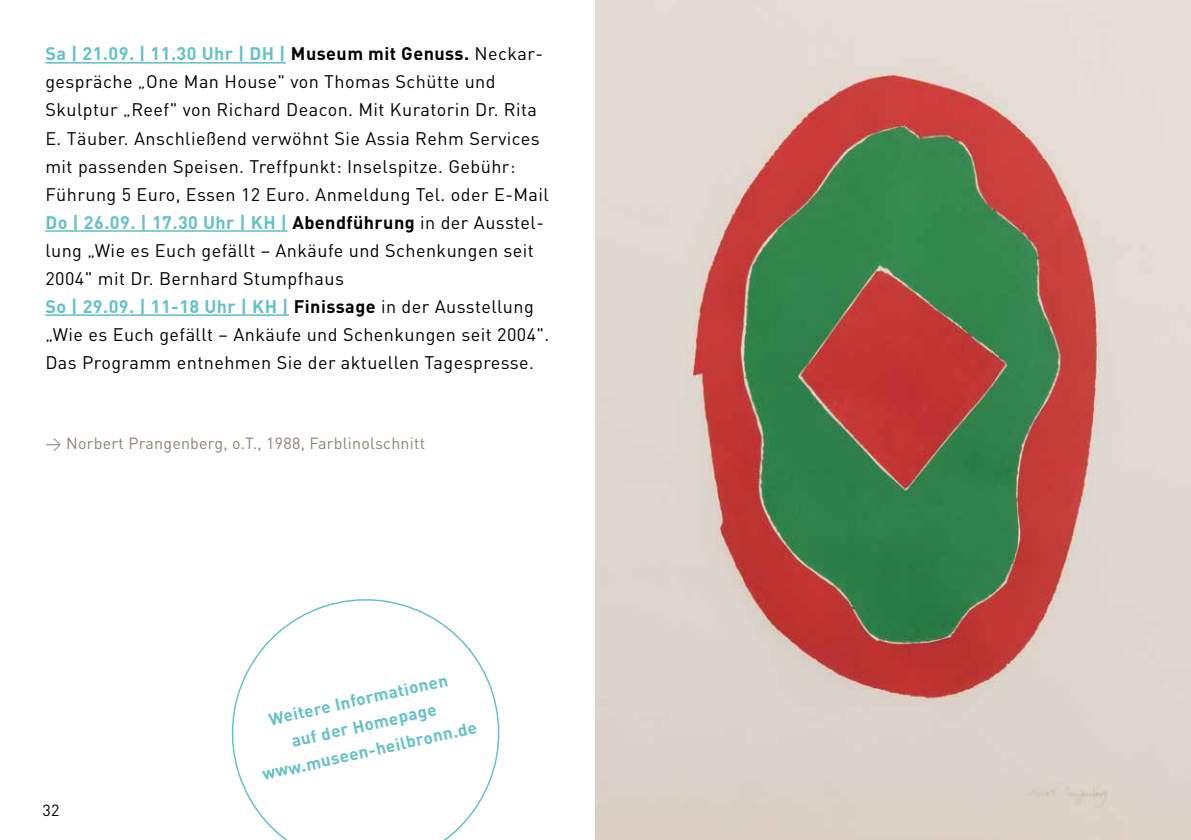
<style>
.page{position:relative;width:1191px;height:840px;background:#fff}
.page>*{position:absolute;margin:0;border:0;box-sizing:border-box;transform-origin:0 0}
.t1{font:18px/28px "DIN";letter-spacing:.025em;color:#000}
.t2{font:700 17px/26px "DIN";color:#64c2c7;text-align:center}
.t3{font:16px "DIN";letter-spacing:.015em;color:#8c8371}
.t4{font:16px "DIN";color:#000}
.s1{font-weight:700;color:#64c2c7}
.s2{font-weight:700}
.s3{color:#969394}
</style>
<div class="page">
<hr style="left:45px;top:62px;width:241px;height:2px;background:#64c2c7">
<hr style="left:45px;top:230px;width:242px;height:2px;background:#64c2c7">
<hr style="left:45px;top:314px;width:244px;height:2px;background:#64c2c7">
<img style="left:595px;top:0;width:596px;height:839px">
<svg style="left:231px;top:599px;width:269px;height:240px"></svg>
<p class="t1" style="left:45px;top:39px;width:505px"><span class="s1">Sa | 21.09. | 11.30 Uhr | DH |</span> <span class="s2">Museum mit Genuss.</span> Neckar&shy;gespräche „One Man House" von Thomas Schütte und Skulptur „Reef" von Richard Deacon. Mit Kuratorin Dr. Rita E. Täuber. Anschließend verwöhnt Sie Assia Rehm Services mit passenden Speisen. Treffpunkt: Inselspitze. Gebühr:<br>Führung 5 Euro, Essen 12 Euro. Anmeldung Tel. oder E-Mail <span class="s1">Do | 26.09. | 17.30 Uhr | KH |</span> <span class="s2">Abendführung</span> in der Ausstel&shy;lung „Wie es Euch gefällt – Ankäufe und Schenkungen seit 2004" mit Dr. Bernhard Stumpfhaus<br><span class="s1">So | 29.09. | 11-18 Uhr | KH |</span> <span class="s2">Finissage</span> in der Ausstellung „Wie es Euch gefällt – Ankäufe und Schenkungen seit 2004".<br>Das Programm entnehmen Sie der aktuellen Tagespresse.</p>
<p class="t3" style="left:45px;top:433px;width:381px"><span class="s3">&gt;</span> Norbert Prangenberg, o.T., 1988, Farblinolschnitt</p>
<p class="t4" style="left:43px;top:799px;width:19px">32</p>
<p class="t2" style="left:249px;top:708px;width:221px;rotate:-12deg">Weitere Informationen<br>auf der Homepage www.museen-heilbronn.de</p>
</div>
